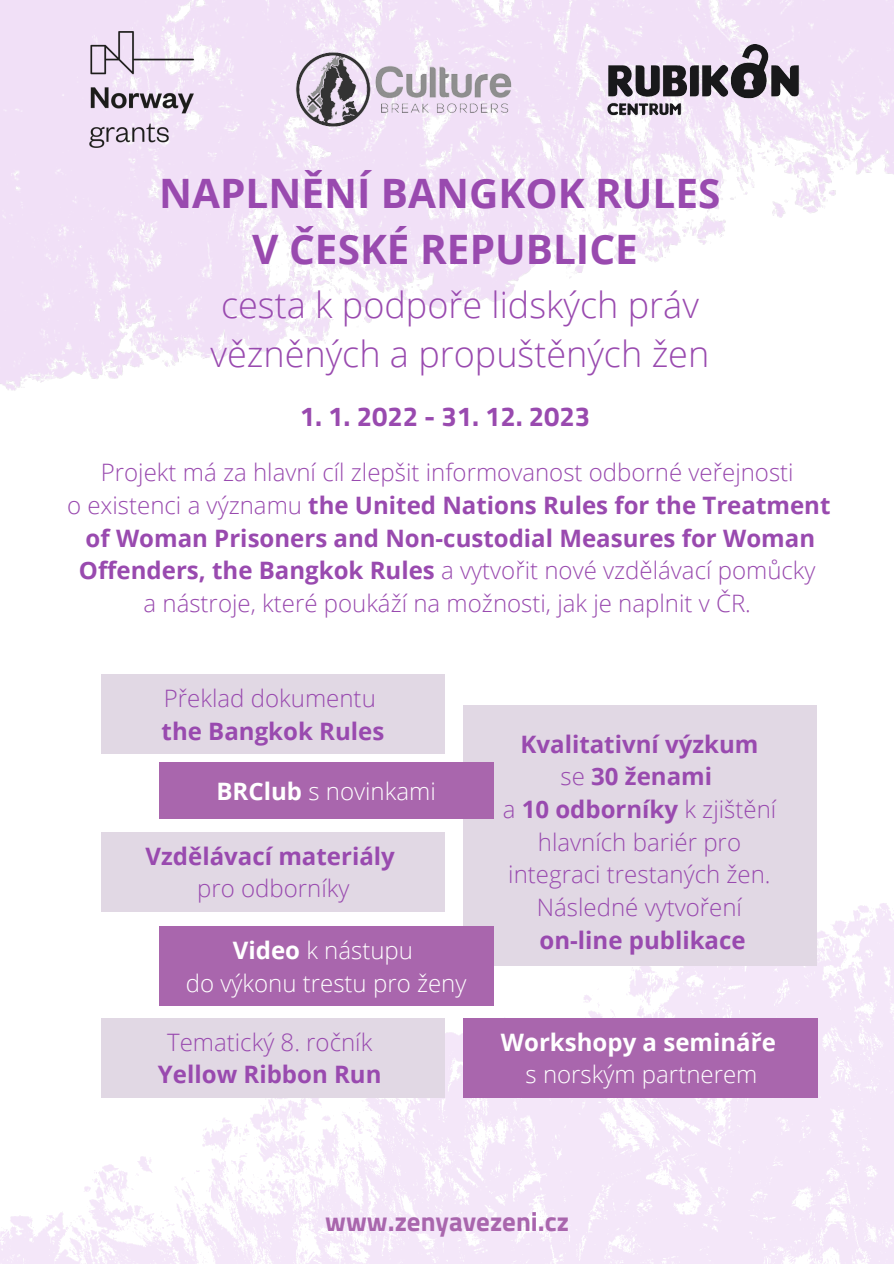
<style>
.page{position:relative;width:894px;height:1264px;background:#fff}
.page>*{position:absolute;margin:0;border:0;box-sizing:border-box;transform-origin:0 0}
.t1{font:700 40.5px "Open Sans";color:#994aaf}
.t2{font:300 36px "Open Sans";color:#994aaf}
.t3{font:700 27.45px "Titillium Web";color:#994aaf}
.t4{font:700 27px "Titillium Web";color:#a966ad}
.t5{font:700 24px/32.7px "Open Sans";color:#994aaf}
.t6{font:300 24px/32.7px "Open Sans";color:#994aaf;text-align:center}
.t7{font:300 24px "Open Sans";color:#fff}
.t8{font:700 24px "Open Sans";color:#fff}
.s1{font-weight:300}
.s2{font-weight:700}
</style>
<div class="page">
<img style="left:0;top:0;width:893px;height:391px">
<img style="left:273px;top:31px;width:253px;height:116px">
<img style="left:0;top:835px;width:893px;height:428px">
<div style="left:462px;top:705px;width:354px;height:260px;background:#e1d8e4"></div>
<div style="left:101px;top:674px;width:343px;height:79px;background:#e1d8e4"></div>
<div style="left:159px;top:926px;width:334px;height:80px;background:#a966ad"></div>
<div style="left:101px;top:831px;width:343px;height:80px;background:#e1d8e4"></div>
<div style="left:159px;top:762px;width:334px;height:57px;background:#a966ad"></div>
<div style="left:101px;top:1017px;width:344px;height:80px;background:#e1d8e4"></div>
<div style="left:462px;top:1017px;width:355px;height:80px;background:#a966ad"></div>
<img style="left:89px;top:31px;width:104px;height:116px">
<img style="left:607px;top:44px;width:193px;height:75px">
<p class="t1" style="left:159px;top:164px;width:563px">NAPLNĚNÍ BANGKOK RULES</p>
<p class="t1" style="left:252px;top:221px;width:387px">V ČESKÉ REPUBLICE</p>
<p class="t2" style="left:221px;top:279px;width:479px">cesta k podpoře lidských práv</p>
<p class="t2" style="left:210px;top:329px;width:500px">vězněných a propuštěných žen</p>
<p class="t3" style="left:300px;top:394px;width:292px">1. 1. 2022 - 31. 12. 2023</p>
<p class="t6" style="left:101px;top:456px;width:694px">Projekt má za hlavní cíl zlepšit informovanost odborné veřejnosti</p>
<p class="t5" style="left:67px;top:488px;width:764px"><span class="s1">o existenci a významu</span> the United Nations Rules for the Treatment</p>
<p class="t5" style="left:79px;top:521px;width:738px">of Woman Prisoners and Non-custodial Measures for Woman<br>Offenders, the Bangkok Rules <span class="s1">a vytvořit nové vzdělávací pomůcky</span></p>
<p class="t6" style="left:143px;top:586px;width:608px">a nástroje, které poukáží na možnosti, jak je naplnit v ČR.</p>
<p class="t6" style="left:164px;top:681px;width:213px">Překlad dokumentu</p>
<p class="t5" style="left:161px;top:714px;width:224px">the Bangkok Rules</p>
<p class="t7" style="left:216px;top:774px;width:221px"><span class="s2">BRClub</span> s novinkami</p>
<p class="t5" style="left:146px;top:838px;width:251px">Vzdělávací materiály</p>
<p class="t6" style="left:197px;top:871px;width:154px">pro odborníky</p>
<p class="t7" style="left:233px;top:933px;width:182px"><span class="s2">Video</span> k nástupu</p>
<p class="t7" style="left:186px;top:966px;width:282px">do výkonu trestu pro ženy</p>
<p class="t6" style="left:167px;top:1024px;width:207px">Tematický 8. ročník</p>
<p class="t5" style="left:158px;top:1057px;width:225px">Yellow Ribbon Run</p>
<p class="t5" style="left:520px;top:727px;width:239px">Kvalitativní výzkum</p>
<p class="t5" style="left:560px;top:759px;width:153px"><span class="s1">se</span> 30 ženami</p>
<p class="t6" style="left:502px;top:792px;width:275px">a <span class="s2">10 odborníky</span> k zjištění hlavních bariér pro integraci trestaných žen.<br>Následné vytvoření</p>
<p class="t5" style="left:539px;top:923px;width:207px">on-line publikace</p>
<p class="t8" style="left:501px;top:1024px;width:276px">Workshopy a semináře</p>
<p class="t7" style="left:525px;top:1057px;width:233px">s norským partnerem</p>
<p class="t4" style="left:325px;top:1200px;width:245px">www.zenyavezeni.cz</p>
</div>
